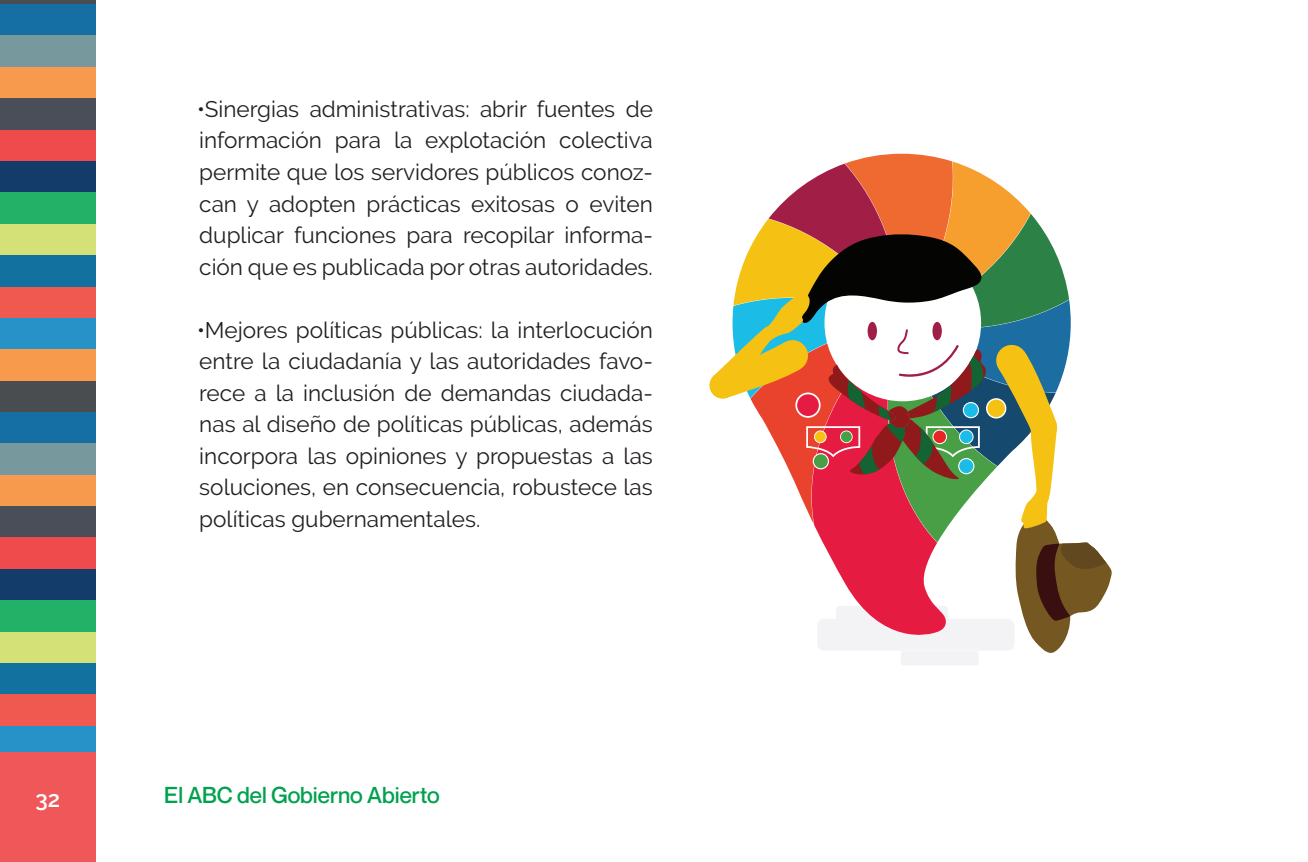
<style>
.page{position:relative;width:1308px;height:862px;background:#fff}
.page>*{position:absolute;margin:0;border:0;box-sizing:border-box;transform-origin:0 0}
.Numbers{font:22.5px/31.5px "Raleway";color:#231f20;text-align:justify}
.t1{font:500 22.5px "Neue Montreal";color:#00a14f}
.t2{font:600 22.5px "Raleway";color:#fff}
</style>
<div class="page">
<div style="left:0;top:0;width:95px;height:5px;background:#494d4f"></div>
<div style="left:0;top:4px;width:95px;height:32px;background:#156fa4"></div>
<div style="left:0;top:36px;width:95px;height:31px;background:#77999e"></div>
<div style="left:0;top:67px;width:95px;height:31px;background:#f79a4e"></div>
<div style="left:0;top:98px;width:95px;height:32px;background:#4a4e58"></div>
<div style="left:0;top:130px;width:95px;height:31px;background:#ef4b4c"></div>
<div style="left:0;top:161px;width:95px;height:31px;background:#133c6b"></div>
<div style="left:0;top:193px;width:95px;height:31px;background:#22b166"></div>
<div style="left:0;top:224px;width:95px;height:31px;background:#d3e177"></div>
<div style="left:0;top:255px;width:95px;height:32px;background:#13719f"></div>
<div style="left:0;top:287px;width:95px;height:31px;background:#f0594f"></div>
<div style="left:0;top:318px;width:95px;height:31px;background:#2692c8"></div>
<div style="left:0;top:349px;width:95px;height:32px;background:#f79a4c"></div>
<div style="left:0;top:381px;width:95px;height:31px;background:#494d4f"></div>
<div style="left:0;top:412px;width:95px;height:31px;background:#156fa4"></div>
<div style="left:0;top:443px;width:95px;height:31px;background:#77999e"></div>
<div style="left:0;top:474px;width:95px;height:32px;background:#f79a4e"></div>
<div style="left:0;top:506px;width:95px;height:31px;background:#4a4e58"></div>
<div style="left:0;top:537px;width:95px;height:31px;background:#ef4b4c"></div>
<div style="left:0;top:568px;width:95px;height:32px;background:#133c6b"></div>
<div style="left:0;top:600px;width:95px;height:31px;background:#22b166"></div>
<div style="left:0;top:631px;width:95px;height:31px;background:#d3e177"></div>
<div style="left:0;top:663px;width:95px;height:31px;background:#13719f"></div>
<div style="left:0;top:694px;width:95px;height:31px;background:#f0594f"></div>
<div style="left:0;top:725px;width:95px;height:32px;background:#2692c8"></div>
<div style="left:0;top:752px;width:95px;height:109px;background:#f05759"></div>
<div style="left:900px;top:650px;width:78px;height:15px;background:#f3f3f5;border-radius:3px"></div>
<svg style="left:709px;top:153px;width:402px;height:500px"></svg>
<p class="Numbers" style="left:197px;top:93px;width:457px">•Sinergias administrativas: abrir fuentes de información para la explotación colectiva permite que los servidores públicos conoz&shy;can y adopten prácticas exitosas o eviten duplicar funciones para recopilar informa&shy;ción que es publicada por otras autoridades.</p>
<p class="Numbers" style="left:197px;top:314px;width:457px">•Mejores políticas públicas: la interlocución entre la ciudadanía y las autoridades favo&shy;rece a la inclusión de demandas ciudada&shy;nas al diseño de políticas públicas, además incorpora las opiniones y propuestas a las soluciones, en consecuencia, robustece las políticas gubernamentales.</p>
<p class="t2" style="left:35px;top:785px;width:26px">32</p>
<p class="t1" style="left:164px;top:780px;width:277px">El ABC del Gobierno Abierto</p>
</div>
